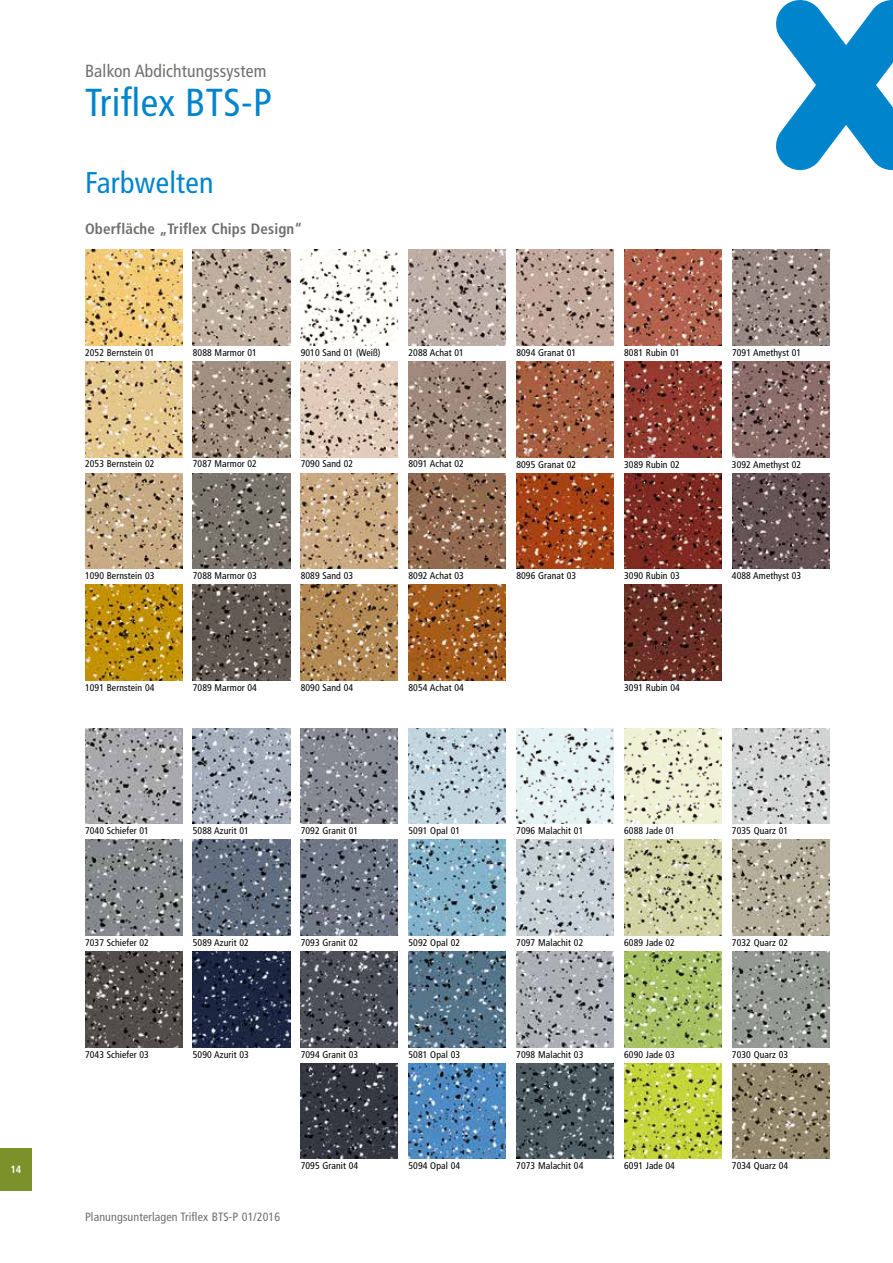
<style>
.page{position:relative;width:893px;height:1263px;background:#fff}
.page>*{position:absolute;margin:0;border:0;box-sizing:border-box;transform-origin:0 0}
.t1{font:condensed 39px "Frutiger LT Pro";letter-spacing:.01em;color:#0085cd}
.t2{font:condensed 30px "Frutiger LT Pro";letter-spacing:.01em;color:#0085cd}
.t3{font:condensed 17.55px "Frutiger LT Pro";letter-spacing:.01em;color:#6f6f6e}
.t4{font:700 condensed 15px "Frutiger LT Pro";letter-spacing:.01em;color:#6f6f6e}
.t5{font:condensed 12px "Frutiger LT Pro";letter-spacing:.01em;color:#6f6f6e}
.t6{font:700 condensed 10.5px "Frutiger LT Pro";color:#fff}
.t7{font:condensed 9.75px "Frutiger LT Pro";letter-spacing:.01em;color:#000}
</style>
<div class="page">
<div style="left:0;top:1148px;width:32px;height:43px;background:#799229"></div>
<svg style="left:776px;top:0;width:117px;height:170px"></svg>
<img style="left:85px;top:250px;width:97px;height:95px">
<img style="left:85px;top:361px;width:97px;height:96px">
<img style="left:85px;top:473px;width:97px;height:96px">
<img style="left:85px;top:585px;width:97px;height:95px">
<img style="left:732px;top:250px;width:97px;height:95px">
<img style="left:732px;top:361px;width:97px;height:96px">
<img style="left:732px;top:473px;width:97px;height:96px">
<img style="left:193px;top:250px;width:97px;height:95px">
<img style="left:193px;top:361px;width:97px;height:96px">
<img style="left:193px;top:473px;width:97px;height:96px">
<img style="left:193px;top:585px;width:97px;height:95px">
<img style="left:85px;top:728px;width:97px;height:96px">
<img style="left:85px;top:840px;width:97px;height:95px">
<img style="left:85px;top:951px;width:97px;height:96px">
<img style="left:301px;top:250px;width:97px;height:95px">
<img style="left:301px;top:361px;width:97px;height:96px">
<img style="left:301px;top:473px;width:97px;height:96px">
<img style="left:301px;top:585px;width:97px;height:95px">
<img style="left:193px;top:728px;width:97px;height:96px">
<img style="left:193px;top:840px;width:97px;height:95px">
<img style="left:193px;top:951px;width:97px;height:96px">
<img style="left:408px;top:250px;width:98px;height:95px">
<img style="left:408px;top:361px;width:98px;height:96px">
<img style="left:408px;top:473px;width:98px;height:96px">
<img style="left:408px;top:585px;width:98px;height:95px">
<img style="left:301px;top:728px;width:97px;height:96px">
<img style="left:301px;top:840px;width:97px;height:95px">
<img style="left:301px;top:951px;width:97px;height:96px">
<img style="left:301px;top:1063px;width:97px;height:96px">
<img style="left:516px;top:250px;width:97px;height:95px">
<img style="left:516px;top:361px;width:97px;height:96px">
<img style="left:516px;top:473px;width:97px;height:96px">
<img style="left:408px;top:728px;width:98px;height:96px">
<img style="left:408px;top:840px;width:98px;height:95px">
<img style="left:408px;top:951px;width:98px;height:96px">
<img style="left:408px;top:1063px;width:98px;height:96px">
<img style="left:624px;top:250px;width:97px;height:95px">
<img style="left:624px;top:361px;width:97px;height:96px">
<img style="left:624px;top:473px;width:97px;height:96px">
<img style="left:624px;top:585px;width:97px;height:95px">
<img style="left:516px;top:728px;width:97px;height:96px">
<img style="left:516px;top:840px;width:97px;height:95px">
<img style="left:516px;top:951px;width:97px;height:96px">
<img style="left:516px;top:1063px;width:97px;height:96px">
<img style="left:624px;top:728px;width:97px;height:96px">
<img style="left:624px;top:840px;width:97px;height:95px">
<img style="left:624px;top:951px;width:97px;height:96px">
<img style="left:624px;top:1063px;width:97px;height:96px">
<img style="left:732px;top:728px;width:97px;height:96px">
<img style="left:732px;top:840px;width:97px;height:95px">
<img style="left:732px;top:951px;width:97px;height:96px">
<img style="left:732px;top:1063px;width:97px;height:96px">
<p class="t6" style="left:10px;top:1163px;width:13px">14</p>
<h3 class="t3" style="left:85px;top:61px;width:183px">Balkon Abdichtungssystem</h3>
<h1 class="t1" style="left:85px;top:80px;width:188px">Triflex BTS-P</h1>
<h2 class="t2" style="left:85px;top:165px;width:130px">Farbwelten</h2>
<h3 class="t4" style="left:85px;top:220px;width:219px">Oberfläche „Triflex Chips Design“</h3>
<p class="t7" style="left:85px;top:347px;width:71px">2052 Bernstein 01</p>
<p class="t7" style="left:193px;top:347px;width:66px">8088 Marmor 01</p>
<p class="t7" style="left:301px;top:347px;width:81px">9010 Sand 01 (Weiß)</p>
<p class="t7" style="left:408px;top:347px;width:57px">2088 Achat 01</p>
<p class="t7" style="left:516px;top:347px;width:61px">8094 Granat 01</p>
<p class="t7" style="left:624px;top:347px;width:57px">8081 Rubin 01</p>
<p class="t7" style="left:732px;top:347px;width:71px">7091 Amethyst 01</p>
<p class="t7" style="left:85px;top:458px;width:71px">2053 Bernstein 02</p>
<p class="t7" style="left:193px;top:458px;width:66px">7087 Marmor 02</p>
<p class="t7" style="left:301px;top:458px;width:54px">7090 Sand 02</p>
<p class="t7" style="left:408px;top:458px;width:57px">8091 Achat 02</p>
<p class="t7" style="left:516px;top:458px;width:61px">8095 Granat 02</p>
<p class="t7" style="left:624px;top:458px;width:57px">3089 Rubin 02</p>
<p class="t7" style="left:732px;top:458px;width:71px">3092 Amethyst 02</p>
<p class="t7" style="left:85px;top:570px;width:71px">1090 Bernstein 03</p>
<p class="t7" style="left:193px;top:570px;width:66px">7088 Marmor 03</p>
<p class="t7" style="left:301px;top:570px;width:54px">8089 Sand 03</p>
<p class="t7" style="left:408px;top:570px;width:57px">8092 Achat 03</p>
<p class="t7" style="left:516px;top:570px;width:61px">8096 Granat 03</p>
<p class="t7" style="left:624px;top:570px;width:57px">3090 Rubin 03</p>
<p class="t7" style="left:732px;top:570px;width:71px">4088 Amethyst 03</p>
<p class="t7" style="left:85px;top:682px;width:71px">1091 Bernstein 04</p>
<p class="t7" style="left:193px;top:682px;width:66px">7089 Marmor 04</p>
<p class="t7" style="left:301px;top:682px;width:54px">8090 Sand 04</p>
<p class="t7" style="left:408px;top:682px;width:57px">8054 Achat 04</p>
<p class="t7" style="left:624px;top:682px;width:57px">3091 Rubin 04</p>
<p class="t7" style="left:85px;top:825px;width:65px">7040 Schiefer 01</p>
<p class="t7" style="left:193px;top:825px;width:57px">5088 Azurit 01</p>
<p class="t7" style="left:301px;top:825px;width:59px">7092 Granit 01</p>
<p class="t7" style="left:408px;top:825px;width:53px">5091 Opal 01</p>
<p class="t7" style="left:516px;top:825px;width:69px">7096 Malachit 01</p>
<p class="t7" style="left:624px;top:825px;width:52px">6088 Jade 01</p>
<p class="t7" style="left:732px;top:825px;width:58px">7035 Quarz 01</p>
<p class="t7" style="left:85px;top:937px;width:65px">7037 Schiefer 02</p>
<p class="t7" style="left:193px;top:937px;width:57px">5089 Azurit 02</p>
<p class="t7" style="left:301px;top:937px;width:59px">7093 Granit 02</p>
<p class="t7" style="left:408px;top:937px;width:53px">5092 Opal 02</p>
<p class="t7" style="left:516px;top:937px;width:69px">7097 Malachit 02</p>
<p class="t7" style="left:624px;top:937px;width:52px">6089 Jade 02</p>
<p class="t7" style="left:732px;top:937px;width:58px">7032 Quarz 02</p>
<p class="t7" style="left:85px;top:1048px;width:65px">7043 Schiefer 03</p>
<p class="t7" style="left:193px;top:1048px;width:57px">5090 Azurit 03</p>
<p class="t7" style="left:301px;top:1048px;width:59px">7094 Granit 03</p>
<p class="t7" style="left:408px;top:1048px;width:53px">5081 Opal 03</p>
<p class="t7" style="left:516px;top:1048px;width:69px">7098 Malachit 03</p>
<p class="t7" style="left:624px;top:1048px;width:52px">6090 Jade 03</p>
<p class="t7" style="left:732px;top:1048px;width:58px">7030 Quarz 03</p>
<p class="t7" style="left:301px;top:1160px;width:59px">7095 Granit 04</p>
<p class="t7" style="left:408px;top:1160px;width:53px">5094 Opal 04</p>
<p class="t7" style="left:516px;top:1160px;width:69px">7073 Malachit 04</p>
<p class="t7" style="left:624px;top:1160px;width:52px">6091 Jade 04</p>
<p class="t7" style="left:732px;top:1160px;width:58px">7034 Quarz 04</p>
<p class="t5" style="left:85px;top:1210px;width:197px">Planungsunterlagen Triflex BTS-P 01/2016</p>
</div>
